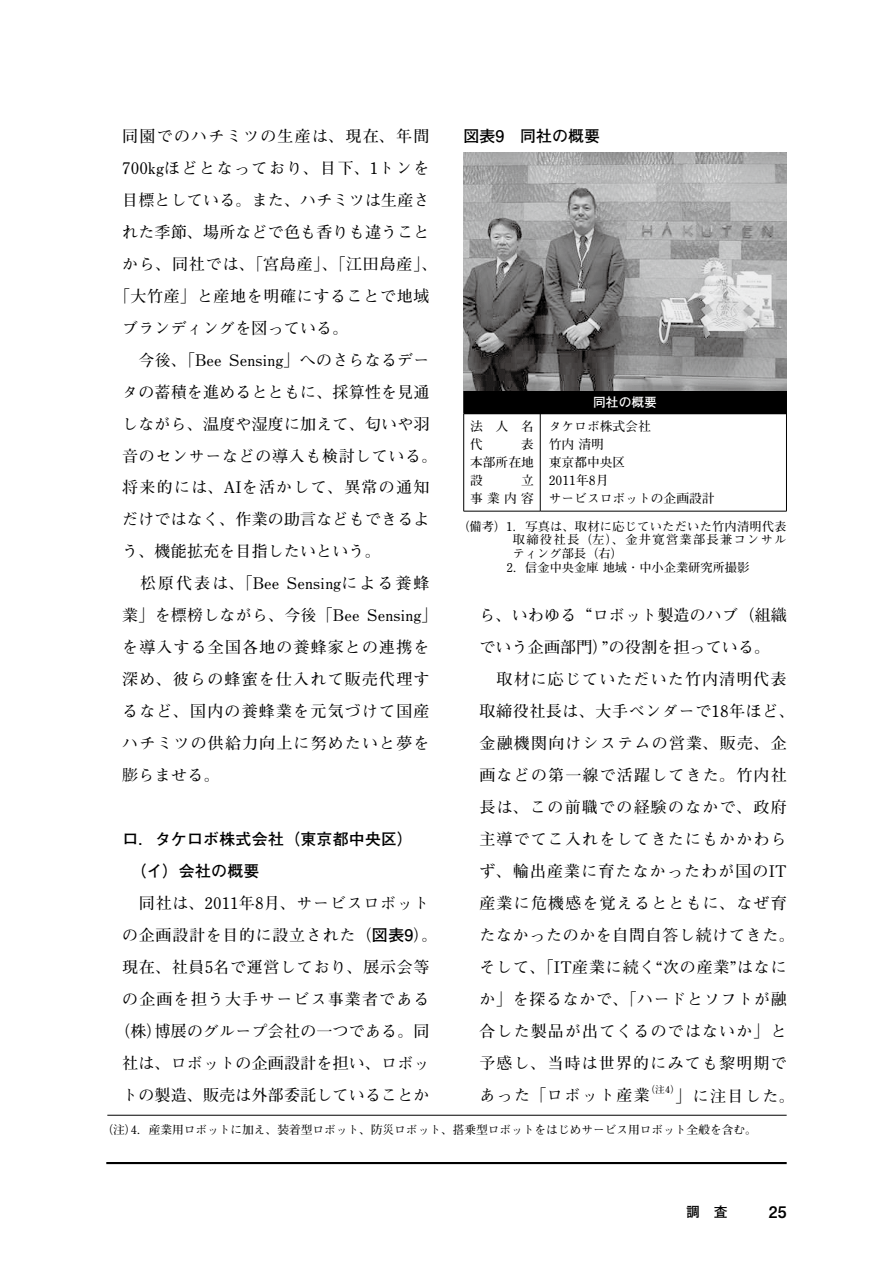
<style>
.page{position:relative;width:893px;height:1263px;background:#fff}
.page>*{position:absolute;margin:0;border:0;box-sizing:border-box;transform-origin:0 0}
.t1{font:700 15.9px/32px "Futo Min A101 Pr 5";letter-spacing:.075em;color:#000}
.t2{font:700 15.9px/32px "Futo Min A101 Pr 5";letter-spacing:.015em;color:#000;text-align:center}
.t3{font:700 15.9px "Futo Min A101 Pr 5";letter-spacing:.045em;color:#000}
.t4{font:700 15.9px "Futo Min A101 Pr 5";letter-spacing:.085em;color:#000}
.t5{font:700 15.9px/32px "Futo Go B101 Pr 5";letter-spacing:.015em;color:#000}
.t6{font:700 15.9px "Futo Min A101 Pr 5";letter-spacing:.08em;color:#000}
.t7{font:700 15.9px "Futo Min A101 Pr 5";letter-spacing:.01em;color:#000}
.t8{font:700 15.9px "Futo Min A101 Pr 5";color:#000}
.t9{font:700 15.9px "Futo Min A101 Pr 5";letter-spacing:.005em;color:#000}
.t10{font:700 15.9px "Futo Min A101 Pr 5";letter-spacing:.095em;color:#000}
.t11{font:700 15.9px "Mi Go MB1 Std De";color:#000}
.t12{font:700 13.8px "Futo Go B101 Pr 5";color:#000}
.t13{font:700 12.75px/18px "Futo Min A101 Pr 5";color:#000}
.t14{font:700 12.75px "Futo Go B101 Pr 5";color:#fff}
.t15{font:700 12.15px "Futo Min A101 Pr 5";letter-spacing:.02em;color:#000}
.t16{font:700 12.15px "Futo Min A101 Pr 5";letter-spacing:.11em;color:#000}
.t17{font:700 12.15px "Futo Min A101 Pr 5";color:#000}
.t18{font:700 11.7px "Futo Min A101 Pr 5";color:#000}
.t19{font:700 9.6px "Futo Min A101 Pr 5";color:#000}
.s1{font-family:"Futo Go B101 Pr 5"}
</style>
<div class="page">
<hr style="left:106px;top:1162px;width:681px;height:2px;background:#000">
<hr style="left:107px;top:1115px;width:680px;height:1px;background:#000">
<div style="left:464px;top:390px;width:322px;height:24px;background:#000"></div>
<hr style="left:463px;top:390px;width:77px;height:1px;background:#000">
<svg style="left:463px;top:391px;width:1px;height:22px"></svg>
<hr style="left:540px;top:390px;width:247px;height:1px;background:#000">
<svg style="left:786px;top:391px;width:1px;height:22px"></svg>
<hr style="left:463px;top:413px;width:77px;height:1px;background:#000">
<hr style="left:463px;top:414px;width:1px;height:97px;background:#000">
<hr style="left:540px;top:413px;width:247px;height:1px;background:#000">
<hr style="left:540px;top:414px;width:1px;height:97px;background:#000">
<hr style="left:786px;top:414px;width:1px;height:97px;background:#000">
<hr style="left:463px;top:511px;width:77px;height:1px;background:#000">
<hr style="left:540px;top:511px;width:247px;height:1px;background:#000">
<img style="left:463px;top:152px;width:324px;height:238px">
<p class="t4" style="left:122px;top:123px;width:309px">同園でのハチミツの生産は、現在、年間</p>
<p class="t10" style="left:122px;top:155px;width:309px">700kgほどとなっており、目下、1トンを</p>
<p class="t2" style="left:122px;top:182px;width:309px">目標としている。また、ハチミツは生産さ</p>
<p class="t2" style="left:122px;top:214px;width:309px">れた季節、場所などで色も香りも違うこと</p>
<p class="t3" style="left:122px;top:251px;width:317px">から、同社では、「宮島産」、「江田島産」、</p>
<p class="t3" style="left:114px;top:283px;width:317px">「大竹産」と産地を明確にすることで地域</p>
<p class="t2" style="left:122px;top:310px;width:228px">ブランディングを図っている。</p>
<p class="t7" style="left:122px;top:347px;width:309px">　今後、「Bee Sensing」へのさらなるデー</p>
<p class="t2" style="left:122px;top:374px;width:309px">タの蓄積を進めるとともに、採算性を見通</p>
<p class="t2" style="left:122px;top:406px;width:309px">しながら、温度や湿度に加えて、匂いや羽</p>
<p class="t3" style="left:122px;top:443px;width:317px">音のセンサーなどの導入も検討している。</p>
<p class="t4" style="left:122px;top:475px;width:309px">将来的には、AIを活かして、異常の通知</p>
<p class="t2" style="left:122px;top:502px;width:309px">だけではなく、作業の助言などもできるよ</p>
<p class="t2" style="left:122px;top:534px;width:260px">う、機能拡充を目指したいという。</p>
<p class="t9" style="left:122px;top:571px;width:309px">　松原代表は、「Bee Sensingによる養蜂</p>
<p class="t8" style="left:122px;top:603px;width:317px">業」を標榜しながら、今後「Bee Sensing」</p>
<p class="t1" style="left:122px;top:630px;width:309px">を導入する全国各地の養蜂家との連携を</p>
<p class="t6" style="left:122px;top:667px;width:309px">深め、彼らの蜂蜜を仕入れて販売代理す</p>
<p class="t6" style="left:122px;top:699px;width:309px">るなど、国内の養蜂業を元気づけて国産</p>
<p class="t1" style="left:122px;top:726px;width:309px">ハチミツの供給力向上に努めたいと夢を</p>
<p class="t3" style="left:122px;top:763px;width:99px">膨らませる。</p>
<p class="t5" style="left:463px;top:119px;width:138px">図表9　同社の概要</p>
<p class="t14" style="left:593px;top:392px;width:65px">同社の概要</p>
<p class="t13" style="left:549px;top:416px;width:167px">タケロボ株式会社<br>竹内清明<br>東京都中央区<br>2011年8月<br>サービスロボットの企画設計</p>
<p class="t15" style="left:457px;top:517px;width:331px">（備考）1．写真は、取材に応じていただいた竹内清明代表</p>
<p class="t16" style="left:513px;top:530px;width:275px">取締役社長（左）、金井寛営業部長兼コンサル</p>
<p class="t15" style="left:513px;top:544px;width:112px">ティング部長（右）</p>
<p class="t17" style="left:506px;top:558px;width:244px">2．信金中央金庫地域・中小企業研究所撮影</p>
<p class="t13" style="left:470px;top:416px;width:65px">法人名代</p>
<p class="t13" style="left:470px;top:434px;width:65px;text-align:justify;text-indent:51px">表本部所在地設</p>
<p class="t13" style="left:470px;top:470px;width:65px;text-align:right">立<br>事業内容</p>
<p class="t1" style="left:479px;top:598px;width:317px">ら、いわゆる“ロボット製造のハブ（組織でいう企画部門）”の役割を担っている。<br>　取材に応じていただいた竹内清明代表取締役社長は、大手ベンダーで18年ほど、金融機関向けシステムの営業、販売、企画などの第一線で活躍してきた。竹内社長は、この前職での経験のなかで、政府主導でてこ入れをしてきたにもかかわらず、輸出産業に育たなかったわが国のIT産業に危機感を覚えるとともに、なぜ育たなかったのかを自問自答し続けてきた。そして、「IT産業に続く“次の産業”はなにか」を探るなかで、「ハードとソフトが融合した製品が出てくるのではないか」と予感し、当時は世界的にみても黎明期であった「ロボット産業</p>
<p class="t5" style="left:122px;top:822px;width:292px;text-indent:-16px">　ロ．タケロボ株式会社（東京都中央区）　（イ）会社の概要</p>
<p class="t2" style="left:114px;top:886px;width:325px">　同社は、2011年8月、サービスロボットの企画設計を目的に設立された（<span class="s1">図表9</span>）。現在、社員5名で運営しており、展示会等の企画を担う大手サービス事業者である（株）博展のグループ会社の一つである。同社は、ロボットの企画設計を担い、ロボットの製造、販売は外部委託していることか</p>
<p class="t19" style="left:645px;top:1081px;width:36px">（注4）</p>
<p class="t3" style="left:675px;top:1083px;width:121px">」に注目した。</p>
<p class="t18" style="left:101px;top:1120px;width:657px">（注）4．産業用ロボットに加え、装着型ロボット、防災ロボット、搭乗型ロボットをはじめサービス用ロボット全般を含む。</p>
<p class="t12" style="left:686px;top:1201px;width:43px">調　査</p>
<p class="t11" style="left:769px;top:1200px;width:19px">25</p>
</div>
